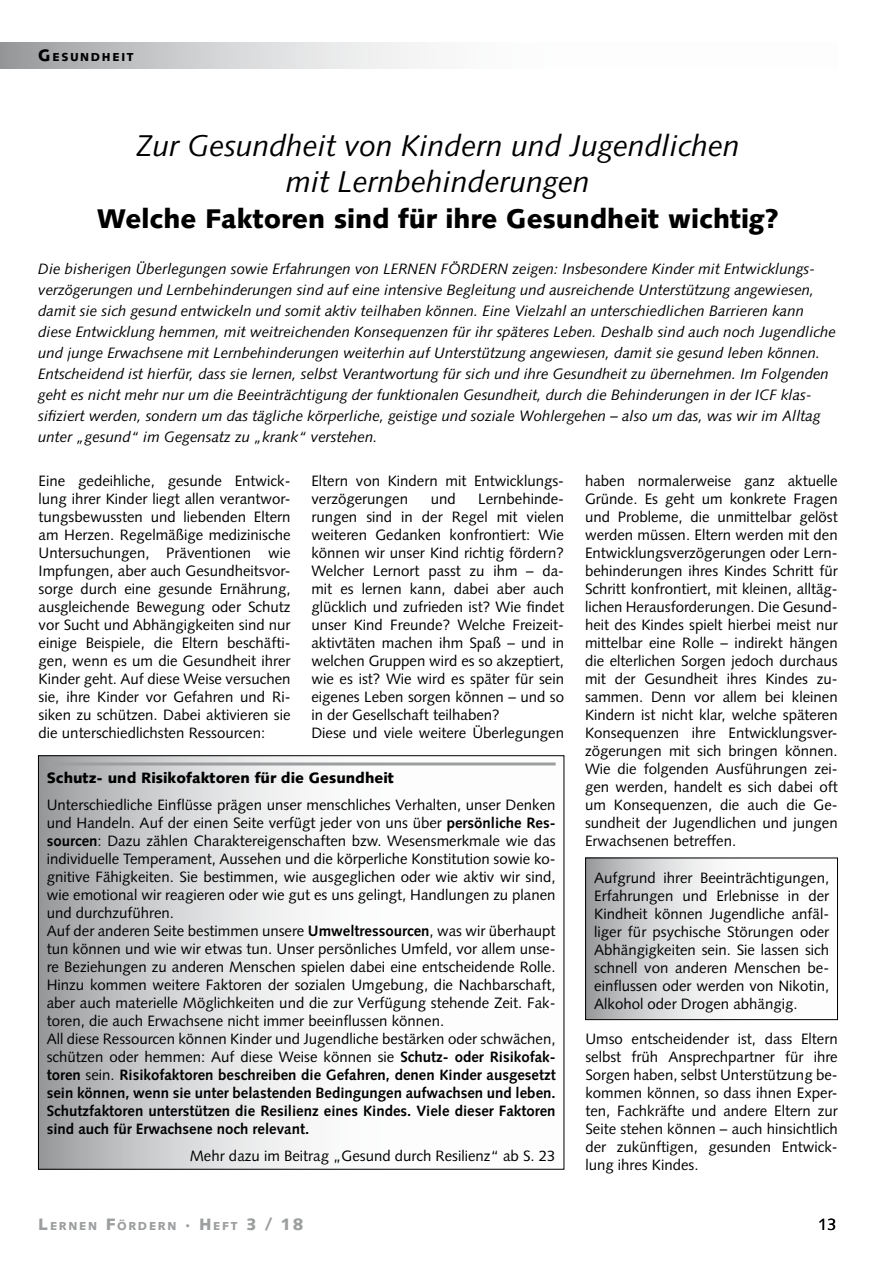
<style>
.page{position:relative;width:893px;height:1263px;background:#fff}
.page>*{position:absolute;margin:0;border:0;box-sizing:border-box;transform-origin:0 0}
.t1{font:italic 30px/36px "Syntax LT";color:#000;text-align:center}
.t2{font:900 27px "Syntax LT";color:#000}
.t3{font:16.5px "Syntax LT";color:#000}
.t4{font:15px/18px "Syntax LT";color:#000;text-align:justify}
.t5{font:italic 15px/21px "Syntax LT";color:#000}
.t6{font:900 15px "Syntax LT";color:#000}
.t7{font:900 11.55px "Syntax LT";letter-spacing:.145em;color:#9c9e9f}
.t8{font:900 11.55px "Syntax LT";letter-spacing:.145em;color:#000}
.s1{font-size:16.5px}
.s2{font-weight:700}
</style>
<div class="page">
<svg style="left:0;top:43px;width:418px;height:25px;background:#cdcecf"></svg>
<svg style="left:40px;top:757px;width:516px;height:410px"></svg>
<hr style="left:47px;top:762px;width:509px;height:3px;background:#9c9e9f">
<svg style="left:587px;top:860px;width:125px;height:158px;background:#cecfd0"></svg>
<div style="left:585px;top:858px;width:253px;height:162px;border:1px solid #000"></div>
<p class="t8" style="left:38px;top:50px;width:97px"><span class="s1">G</span> ESUNDHEIT</p>
<h1 class="t1" style="left:136px;top:127px;width:605px">Zur Gesundheit von Kindern und Jugendlichen mit Lernbehinderungen</h1>
<h2 class="t2" style="left:97px;top:203px;width:684px">Welche Faktoren sind für ihre Gesundheit wichtig?</h2>
<p class="t5" style="left:38px;top:258px;width:799px">Die bisherigen Überlegungen sowie Erfahrungen von LERNEN FÖRDERN zeigen: Insbesondere Kinder mit Entwicklungs&shy;verzögerungen und Lernbehinderungen sind auf eine intensive Begleitung und ausreichende Unterstützung angewiesen, damit sie sich gesund entwickeln und somit aktiv teilhaben können. Eine Vielzahl an unterschiedlichen Barrieren kann diese Entwicklung hemmen, mit weitreichenden Konsequenzen für ihr späteres Leben. Deshalb sind auch noch Jugendliche und junge Erwachsene mit Lernbehinderungen weiterhin auf Unterstützung angewiesen, damit sie gesund leben können.<br>Entscheidend ist hierfür, dass sie lernen, selbst Verantwortung für sich und ihre Gesundheit zu übernehmen. Im Folgenden geht es nicht mehr nur um die Beeinträchtigung der funktionalen Gesundheit, durch die Behinderungen in der ICF klas&shy;sifiziert werden, sondern um das tägliche körperliche, geistige und soziale Wohlergehen – also um das, was wir im Alltag unter „gesund“ im Gegensatz zu „krank“ verstehen.</p>
<p class="t4" style="left:39px;top:472px;width:253px">Eine gedeihliche, gesunde Entwick&shy;lung ihrer Kinder liegt allen verantwor&shy;tungsbewussten und liebenden Eltern am Herzen. Regelmäßige medizinische Untersuchungen, Präventionen wie Impfungen, aber auch Gesundheitsvor&shy;sorge durch eine gesunde Ernährung, ausgleichende Bewegung oder Schutz vor Sucht und Abhängigkeiten sind nur einige Beispiele, die Eltern beschäfti&shy;gen, wenn es um die Gesundheit ihrer Kinder geht. Auf diese Weise versuchen sie, ihre Kinder vor Gefahren und Ri&shy;siken zu schützen. Dabei aktivieren sie die unterschiedlichsten Ressourcen:</p>
<p class="t4" style="left:311px;top:472px;width:254px">Eltern von Kindern mit Entwicklungs&shy;verzögerungen</p>
<p class="t4" style="left:311px;top:490px;width:254px;text-align:left;text-indent:167px">Lernbehinde&shy;rungen sind in der Regel mit vielen weiteren Gedanken konfrontiert: Wie können wir unser Kind richtig fördern?<br>Welcher Lernort passt zu ihm – da&shy;mit es lernen kann, dabei aber auch glücklich und zufrieden ist? Wie findet unser Kind Freunde? Welche Freizeit&shy;aktivtäten machen ihm Spaß – und in welchen Gruppen wird es so akzeptiert, wie es ist? Wie wird es später für sein eigenes Leben sorgen können – und so in der Gesellschaft teilhaben?<br>Diese und viele weitere Überlegungen</p>
<p class="t4" style="left:431px;top:490px;width:27px">und</p>
<p class="t6" style="left:47px;top:768px;width:349px">Schutz- und Risikofaktoren für die Gesundheit</p>
<p class="t4" style="left:47px;top:795px;width:510px;text-align:left">Unterschiedliche Einflüsse prägen unser menschliches Verhalten, unser Denken und Handeln. Auf der einen Seite verfügt jeder von uns über <span class="s2">persönliche Res&shy;sourcen</span>: Dazu zählen Charaktereigenschaften bzw. Wesensmerkmale wie das individuelle Temperament, Aussehen und die körperliche Konstitution sowie ko&shy;gnitive Fähigkeiten. Sie bestimmen, wie ausgeglichen oder wie aktiv wir sind, wie emotional wir reagieren oder wie gut es uns gelingt, Handlungen zu planen und durchzuführen.<br>Auf der anderen Seite bestimmen unsere <span class="s2">Umweltressourcen</span>, was wir überhaupt tun können und wie wir etwas tun. Unser persönliches Umfeld, vor allem unse&shy;re Beziehungen zu anderen Menschen spielen dabei eine entscheidende Rolle.<br>Hinzu kommen weitere Faktoren der sozialen Umgebung, die Nachbarschaft, aber auch materielle Möglichkeiten und die zur Verfügung stehende Zeit. Fak&shy;toren, die auch Erwachsene nicht immer beeinflussen können.<br>All diese Ressourcen können Kinder und Jugendliche bestärken oder schwächen, schützen oder hemmen: Auf diese Weise können sie <span class="s2">Schutz- oder Risikofak&shy;toren</span> sein. <span class="s2">Risikofaktoren beschreiben die Gefahren, denen Kinder ausgesetzt sein können, wenn sie unter belastenden Bedingungen aufwachsen und leben.<br>Schutzfaktoren unterstützen die Resilienz eines Kindes. Viele dieser Faktoren sind auch für Erwachsene noch relevant.</span></p>
<p class="t4" style="left:190px;top:1146px;width:367px">Mehr dazu im Beitrag „Gesund durch Resilienz“ ab S. 23</p>
<p class="t4" style="left:585px;top:472px;width:254px">haben normalerweise ganz aktuelle Gründe. Es geht um konkrete Fragen und Probleme, die unmittelbar gelöst werden müssen. Eltern werden mit den Entwicklungsverzögerungen oder Lern&shy;behinderungen ihres Kindes Schritt für Schritt konfrontiert, mit kleinen, alltäg&shy;lichen Herausforderungen. Die Gesund&shy;heit des Kindes spielt hierbei meist nur mittelbar eine Rolle – indirekt hängen die elterlichen Sorgen jedoch durchaus mit der Gesundheit ihres Kindes zu&shy;sammen. Denn vor allem bei kleinen Kindern ist nicht klar, welche späteren Konsequenzen ihre Entwicklungsver&shy;zögerungen mit sich bringen können.<br>Wie die folgenden Ausführungen zei&shy;gen werden, handelt es sich dabei oft um Konsequenzen, die auch die Ge&shy;sundheit der Jugendlichen und jungen Erwachsenen betreffen.</p>
<p class="t4" style="left:594px;top:868px;width:236px">Aufgrund ihrer Beeinträchtigungen, Erfahrungen und Erlebnisse in der Kindheit können Jugendliche anfäl&shy;liger für psychische Störungen oder Abhängigkeiten sein. Sie lassen sich schnell von anderen Menschen be&shy;einflussen oder werden von Nikotin, Alkohol oder Drogen abhängig.</p>
<p class="t4" style="left:585px;top:1030px;width:254px">Umso entscheidender ist, dass Eltern selbst früh Ansprechpartner für ihre Sorgen haben, selbst Unterstützung be&shy;kommen können, so dass ihnen Exper&shy;ten, Fachkräfte und andere Eltern zur Seite stehen können – auch hinsichtlich der zukünftigen, gesunden Entwick&shy;lung ihres Kindes.</p>
<p class="t7" style="left:38px;top:1219px;width:267px"><span class="s1">L</span>ERNEN <span class="s1">F</span>ÖRDERN <span class="s1">· H</span>EFT <span class="s1">3 / 18</span></p>
<p class="t3" style="left:818px;top:1214px;width:20px">13</p>
</div>
